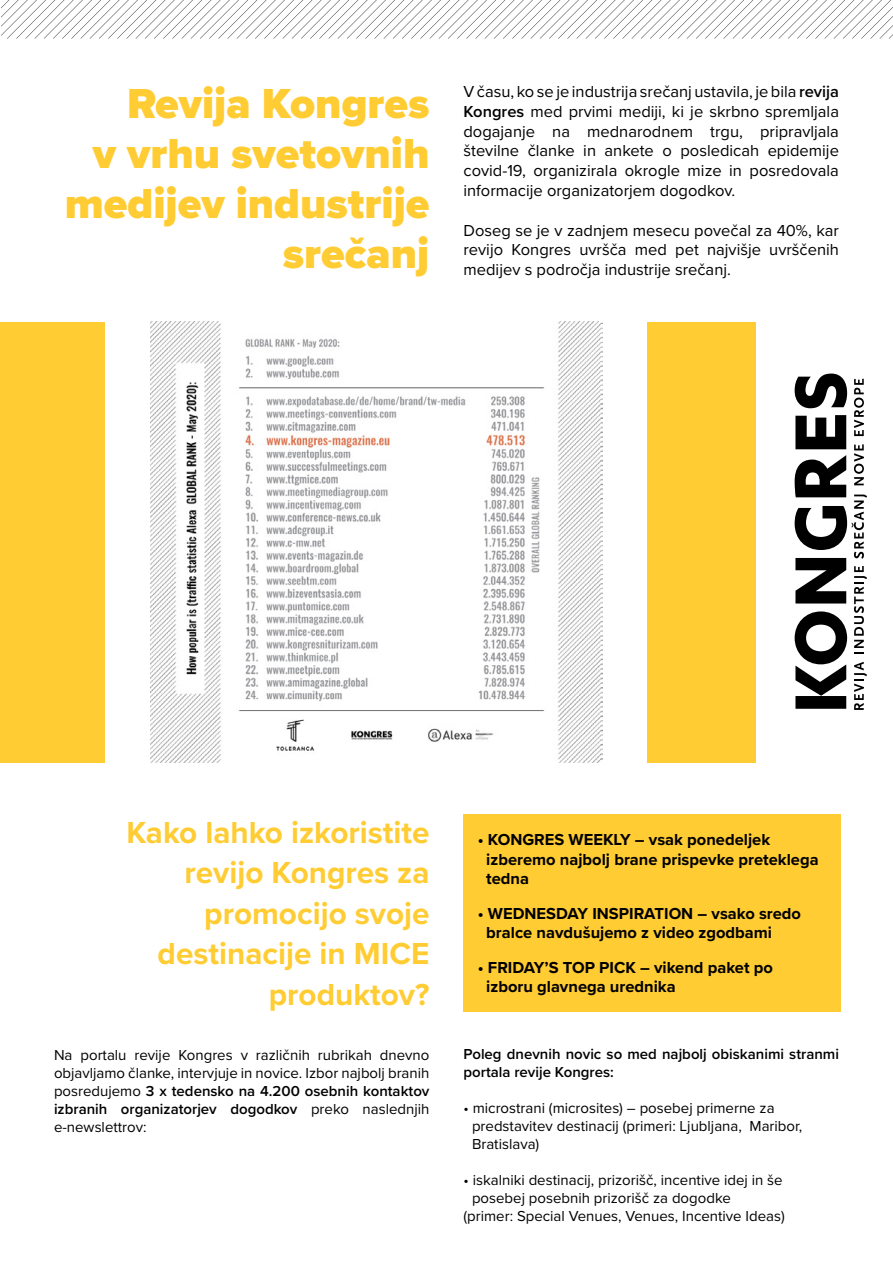
<style>
.page{position:relative;width:893px;height:1263px;background:#fff}
.page>*{position:absolute;margin:0;border:0;box-sizing:border-box;transform-origin:0 0}
.t1{font:900 43.5px/49.8px "Proxima Nova";color:#fc3;text-align:right}
.t2{font:700 31.5px/40.5px "Proxima Nova";color:#fc3;text-align:right}
.t3{font:16.5px/19.8px "Proxima Nova";color:#000;text-align:justify}
.t4{font:700 16.5px/19.8px "Proxima Nova";color:#000}
.t5{font:15px/18px "Proxima Nova";color:#000;text-align:justify}
.t6{font:600 15px/18px "Proxima Nova";color:#000}
.s1{font-weight:600}
</style>
<div class="page">
<div style="left:463px;top:815px;width:378px;height:197px;background:#fc3"></div>
<div style="left:0;top:322px;width:893px;height:440px;background:#fc3"></div>
<div style="left:106px;top:322px;width:541px;height:440px;background:#fff"></div>
<svg style="left:1px;top:0;width:892px;height:39px"></svg>
<div style="left:757px;top:322px;width:136px;height:440px;background:#fff"></div>
<svg style="left:795px;top:374px;width:72px;height:336px"></svg>
<img style="left:150px;top:322px;width:452px;height:440px">
<h1 class="t1" style="left:65px;top:79px;width:366px">Revija Kongres<br>v vrhu svetovnih medijev industrije srečanj</h1>
<p class="t3" style="left:463px;top:81px;width:377px">V času, ko se je industrija srečanj ustavila, je bila <span class="s1">revija Kongres</span> med prvimi mediji, ki je skrbno spremljala dogajanje na mednarodnem trgu, pripravljala številne članke in ankete o posledicah epidemije covid-19, organizirala okrogle mize in posredovala informacije organizatorjem dogodkov.</p>
<p class="t3" style="left:463px;top:219px;width:377px">Doseg se je v zadnjem mesecu povečal za 40%, kar revijo Kongres uvršča med pet najvišje uvrščenih medijev s področja industrije srečanj.</p>
<h2 class="t2" style="left:126px;top:811px;width:305px">Kako lahko izkoristite revijo Kongres za promocijo svoje destinacije in MICE produktov?</h2>
<p class="t5" style="left:54px;top:1046px;width:377px">Na portalu revije Kongres v različnih rubrikah dnevno objavljamo članke, intervjuje in novice. Izbor najbolj branih posredujemo <span class="s1">3 x tedensko na 4.200 osebnih kontaktov izbranih organizatorjev dogodkov</span> preko naslednjih e-newslettrov:</p>
<p class="t4" style="left:486px;top:829px;width:334px;text-indent:-8px">• KONGRES WEEKLY – vsak ponedeljek izberemo najbolj brane prispevke preteklega tedna</p>
<p class="t4" style="left:486px;top:903px;width:316px;text-indent:-8px">• WEDNESDAY INSPIRATION – vsako sredo bralce navdušujemo z video zgodbami</p>
<p class="t4" style="left:486px;top:957px;width:288px;text-indent:-8px">• FRIDAY’S TOP PICK – vikend paket po izboru glavnega urednika</p>
<p class="t6" style="left:463px;top:1044px;width:377px">Poleg dnevnih novic so med najbolj obiskanimi stranmi portala revije Kongres:</p>
<p class="t5" style="left:472px;top:1098px;width:332px;text-align:left;text-indent:-9px">• microstrani (microsites) – posebej primerne za predstavitev destinacij (primeri: Ljubljana, Maribor,<br>Bratislava)</p>
<p class="t5" style="left:463px;top:1170px;width:321px">• iskalniki destinacij, prizorišč, incentive idej in še</p>
<p class="t5" style="left:472px;top:1188px;width:260px">posebej posebnih prizorišč za dogodke</p>
<p class="t5" style="left:463px;top:1206px;width:323px">(primer: Special Venues, Venues, Incentive Ideas)</p>
</div>
